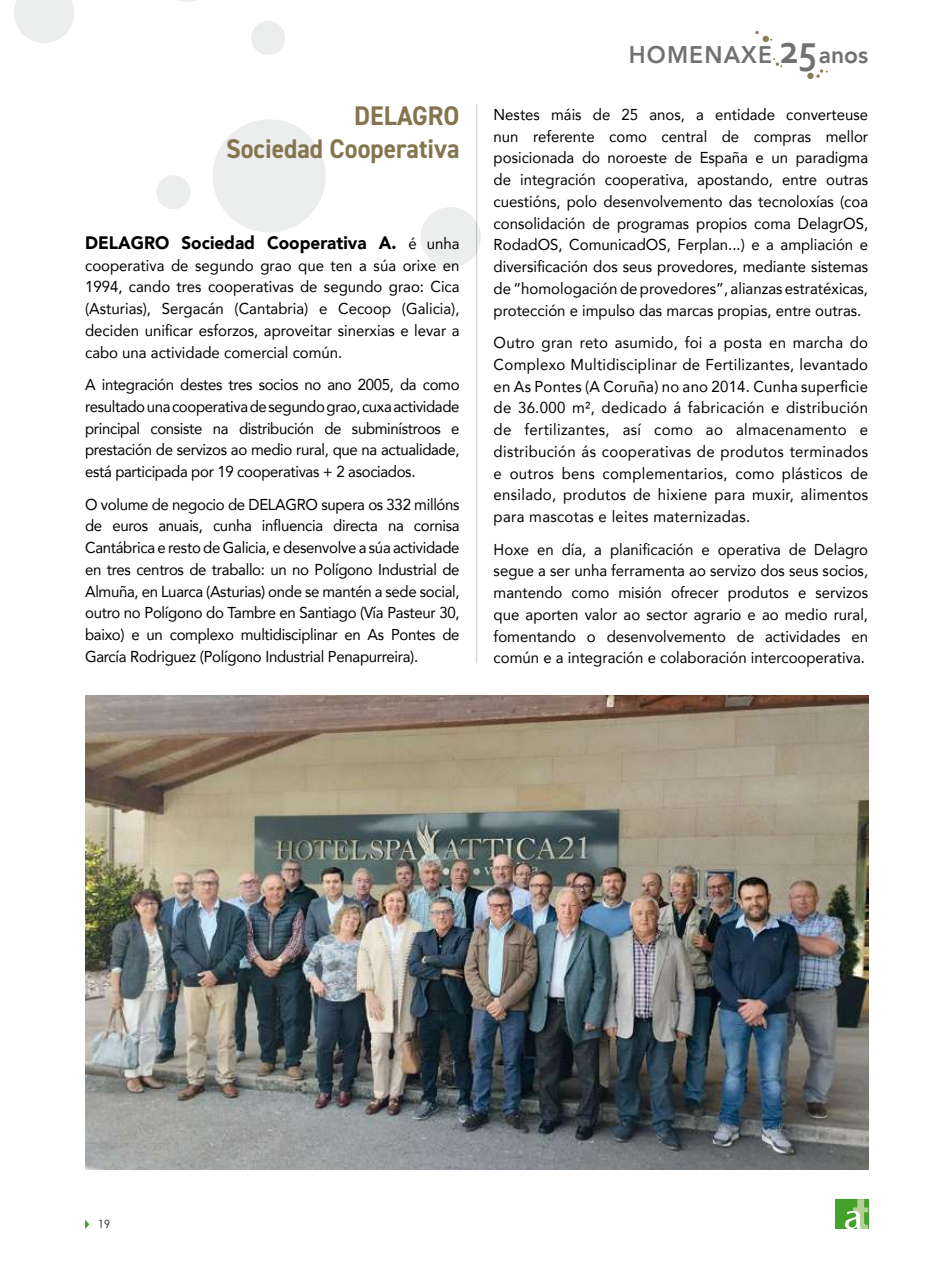
<style>
.page{position:relative;width:932px;height:1263px;background:#fff}
.page>*{position:absolute;margin:0;border:0;box-sizing:border-box;transform-origin:0 0}
.t1{font:700 27px/32.4px "DIN2014";color:#84754f;text-align:right;scale:.95 1}
.t2{font:800 24px "Avenir";letter-spacing:.05em;color:#707172;scale:.95 1}
.t3{font:900 18px "Avenir";color:#000;scale:.95 1}
.t4{font:15.75px/21.8px "Avenir";color:#000;text-align:justify;scale:.95 1}
.t5{font:300 12px "DIN2014";color:#000}
.s1{font-weight:400;font-size:15.75px}
.s2{font-family:"Corbel";font-weight:700;font-size:42px}
</style>
<div class="page">
<svg style="left:85px;top:1220px;width:4px;height:9px"></svg>
<div style="left:834px;top:1199px;width:33px;height:30px;background:#44a12b"></div>
<svg style="left:845px;top:1199px;width:22px;height:30px"></svg>
<svg style="left:213px;top:119px;width:113px;height:113px"></svg>
<svg style="left:178px;top:0;width:18px;height:2px"></svg>
<svg style="left:421px;top:207px;width:60px;height:60px"></svg>
<svg style="left:14px;top:0;width:60px;height:43px"></svg>
<svg style="left:156px;top:175px;width:34px;height:34px"></svg>
<svg style="left:251px;top:21px;width:34px;height:34px"></svg>
<img style="left:85px;top:695px;width:782px;height:474px">
<svg style="left:807px;top:69px;width:20px;height:10px"></svg>
<svg style="left:755px;top:31px;width:17px;height:11px"></svg>
<svg style="left:773px;top:58px;width:9px;height:9px"></svg>
<hr style="left:476px;top:104px;width:1px;height:559px;background:#000">
<h1 class="t1" style="left:226px;top:99px;width:247px">DELAGRO<br>Sociedad Cooperativa</h1>
<p class="t3" style="left:85px;top:227px;width:395px">DELAGRO Sociedad Cooperativa A. <span class="s1">é unha</span></p>
<p class="t4" style="left:85px;top:254px;width:395px">cooperativa de segundo grao que ten a súa orixe en 1994, cando tres cooperativas de segundo grao: Cica (Asturias), Sergacán (Cantabria) e Cecoop (Galicia), deciden unificar esforzos, aproveitar sinerxias e levar a cabo una actividade comercial común.</p>
<p class="t4" style="left:85px;top:373px;width:395px">A integración destes tres socios no ano 2005, da como resultado una cooperativa de segundo grao, cuxa actividade principal consiste na distribución de subminístroos e prestación de servizos ao medio rural, que na actualidade, está participada por 19 cooperativas + 2 asociados.</p>
<p class="t4" style="left:85px;top:493px;width:395px">O volume de negocio de DELAGRO supera os 332 millóns de euros anuais, cunha influencia directa na cornisa Cantábrica e resto de Galicia, e desenvolve a súa actividade en tres centros de traballo: un no Polígono Industrial de Almuña, en Luarca (Asturias) onde se mantén a sede social, outro no Polígono do Tambre en Santiago (Vía Pasteur 30, baixo) e un complexo multidisciplinar en As Pontes de García Rodriguez (Polígono Industrial Penapurreira).</p>
<h2 class="t2" style="left:628px;top:36px;width:253px">HOMENAXE <span class="s2">25</span>anos</h2>
<p class="t4" style="left:493px;top:103px;width:395px">Nestes máis de 25 anos, a entidade converteuse nun referente como central de compras mellor posicionada do noroeste de España e un paradigma de integración cooperativa, apostando, entre outras cuestións, polo desenvolvemento das tecnoloxías (coa consolidación de programas propios coma DelagrOS, RodadOS, ComunicadOS, Ferplan...) e a ampliación e diversificación dos seus provedores, mediante sistemas de “homologación de provedores”, alianzas estratéxicas, protección e impulso das marcas propias, entre outras.</p>
<p class="t4" style="left:493px;top:331px;width:395px">Outro gran reto asumido, foi a posta en marcha do Complexo Multidisciplinar de Fertilizantes, levantado en As Pontes (A Coruña) no ano 2014. Cunha superficie de 36.000 m², dedicado á fabricación e distribución de fertilizantes, así como ao almacenamento e distribución ás cooperativas de produtos terminados e outros bens complementarios, como plásticos de ensilado, produtos de hixiene para muxir, alimentos para mascotas e leites maternizadas.</p>
<p class="t4" style="left:493px;top:538px;width:395px">Hoxe en día, a planificación e operativa de Delagro segue a ser unha ferramenta ao servizo dos seus socios, mantendo como misión ofrecer produtos e servizos que aporten valor ao sector agrario e ao medio rural, fomentando o desenvolvemento de actividades en común e a integración e colaboración intercooperativa.</p>
<p class="t5" style="left:98px;top:1216px;width:13px">19</p>
</div>
